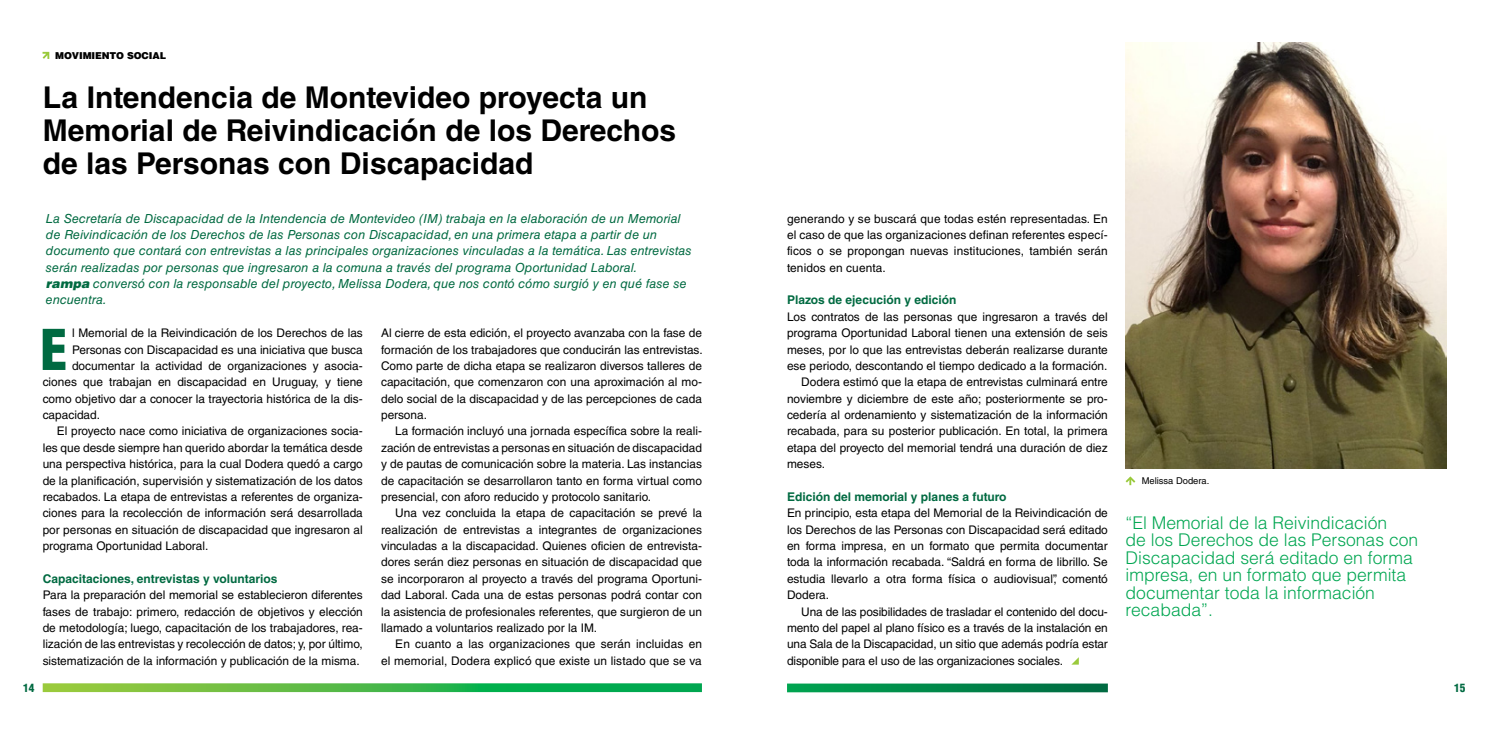
<style>
.page{position:relative;width:1489px;height:745px;background:#fff}
.page>*{position:absolute;margin:0;border:0;box-sizing:border-box;transform-origin:0 0}
.t1{font:900 condensed 54.75px "Helvetica LT Std";color:#006a41}
.t2{font:700 30px/32.8px "Helvetica LT Std";color:#000}
.t3{font:300 17.5px/17.5px "Helvetica LT Std";color:#00a651}
.t4{font:italic 12.5px/16.4px "Helvetica LT Std";letter-spacing:.01em;color:#006a41}
.t5{font:700 12px "Helvetica LT Std";color:#006a41}
.t6{font:11.88px/16.4px "Helvetica LT Std";color:#000;text-align:justify}
.t7{font:900 condensed 11.25px "Helvetica LT Std";color:#006a41}
.t8{font:900 9.5px "Helvetica LT Std";letter-spacing:-.015em;color:#000}
.t9{font:9.38px "Helvetica LT Std";color:#000}
.s1{font-weight:900}
</style>
<div class="page">
<svg style="left:42px;top:51px;width:8px;height:8px"></svg>
<svg style="left:43px;top:683px;width:659px;height:8px;background:#4aba4f"></svg>
<svg style="left:787px;top:683px;width:320px;height:8px;background:#118e55"></svg>
<svg style="left:1072px;top:658px;width:6px;height:6px"></svg>
<img style="left:1125px;top:43px;width:321px;height:425px">
<svg style="left:1125px;top:476px;width:11px;height:9px"></svg>
<p class="t8" style="left:55px;top:49px;width:112px">MOVIMIENTO SOCIAL</p>
<h2 class="t2" style="left:43px;top:81px;width:635px">La Intendencia de Montevideo proyecta un<br>Memorial de Reivindicación de los Derechos de las Personas con Discapacidad</h2>
<p class="t4" style="left:46px;top:210px;width:647px">La Secretaría de Discapacidad de la Intendencia de Montevideo (IM) trabaja en la elaboración de un Memorial de Reivindicación de los Derechos de las Personas con Discapacidad, en una primera etapa a partir de un documento que contará con entrevistas a las principales organizaciones vinculadas a la temática. Las entrevistas serán realizadas por personas que ingresaron a la comuna a través del programa Oportunidad Laboral.<br><span class="s1">rampa</span> conversó con la responsable del proyecto, Melissa Dodera, que nos contó cómo surgió y en qué fase se encuentra.</p>
<h1 class="t1" style="left:40px;top:315px;width:29px">E</h1>
<p class="t6" style="left:72px;top:324px;width:292px">l Memorial de la Reivindicación de los Derechos de las</p>
<p class="t6" style="left:381px;top:324px;width:323px">Al cierre de esta edición, el proyecto avanzaba con la fase de formación de los trabajadores que conducirán las entrevistas.<br>Como parte de dicha etapa se realizaron diversos talleres de capacitación, que comenzaron con una aproximación al mo&shy;delo social de la discapacidad y de las percepciones de cada persona.</p>
<p class="t6" style="left:381px;top:423px;width:322px;text-indent:14px">La formación incluyó una jornada específica sobre la reali&shy;zación de entrevistas a personas en situación de discapacidad y de pautas de comunicación sobre la materia. Las instancias de capacitación se desarrollaron tanto en forma virtual como presencial, con aforo reducido y protocolo sanitario.</p>
<p class="t6" style="left:381px;top:504px;width:322px;text-indent:14px">Una vez concluida la etapa de capacitación se prevé la realización de entrevistas a integrantes de organizaciones vinculadas a la discapacidad. Quienes oficien de entrevista&shy;dores serán diez personas en situación de discapacidad que se incorporaron al proyecto a través del programa Oportuni&shy;dad Laboral. Cada una de estas personas podrá contar con la asistencia de profesionales referentes, que surgieron de un llamado a voluntarios realizado por la IM.</p>
<p class="t6" style="left:381px;top:635px;width:322px;text-align:right">En cuanto a las organizaciones que serán incluidas en<br>el memorial, Dodera explicó que existe un listado que se va</p>
<p class="t6" style="left:72px;top:341px;width:292px">Personas con Discapacidad es una iniciativa que busca</p>
<p class="t6" style="left:72px;top:357px;width:292px">documentar la actividad de organizaciones y asocia-</p>
<p class="t6" style="left:43px;top:373px;width:322px">ciones que trabajan en discapacidad en Uruguay, y tiene</p>
<p class="t6" style="left:43px;top:390px;width:321px">como objetivo dar a conocer la trayectoria histórica de la dis-</p>
<p class="t6" style="left:43px;top:406px;width:59px">capacidad.</p>
<p class="t6" style="left:57px;top:423px;width:307px">El proyecto nace como iniciativa de organizaciones socia-</p>
<p class="t6" style="left:43px;top:439px;width:321px">les que desde siempre han querido abordar la temática desde</p>
<p class="t6" style="left:43px;top:455px;width:322px">una perspectiva histórica, para la cual Dodera quedó a cargo</p>
<p class="t6" style="left:43px;top:472px;width:321px">de la planificación, supervisión y sistematización de los datos</p>
<p class="t6" style="left:43px;top:488px;width:322px">recabados. La etapa de entrevistas a referentes de organiza-</p>
<p class="t6" style="left:43px;top:504px;width:322px">ciones para la recolección de información será desarrollada</p>
<p class="t6" style="left:43px;top:521px;width:321px">por personas en situación de discapacidad que ingresaron al</p>
<p class="t6" style="left:43px;top:537px;width:167px">programa Oportunidad Laboral.</p>
<p class="t5" style="left:43px;top:571px;width:236px">Capacitaciones, entrevistas y voluntarios</p>
<p class="t6" style="left:43px;top:586px;width:322px">Para la preparación del memorial se establecieron diferentes fases de trabajo: primero, redacción de objetivos y elección de metodología; luego, capacitación de los trabajadores, rea&shy;lización de las entrevistas y recolección de datos; y, por último, sistematización de la información y publicación de la misma.</p>
<p class="t6" style="left:787px;top:210px;width:322px">generando y se buscará que todas estén representadas. En el caso de que las organizaciones definan referentes especí&shy;ficos o se propongan nuevas instituciones, también serán tenidos en cuenta.</p>
<p class="t5" style="left:787px;top:293px;width:171px">Plazos de ejecución y edición</p>
<p class="t6" style="left:787px;top:308px;width:322px">Los contratos de las personas que ingresaron a través del</p>
<p class="t6" style="left:787px;top:324px;width:322px">programa Oportunidad Laboral tienen una extensión de seis</p>
<p class="t6" style="left:787px;top:341px;width:322px">meses, por lo que las entrevistas deberán realizarse durante</p>
<p class="t6" style="left:787px;top:357px;width:322px">ese periodo, descontando el tiempo dedicado a la formación.</p>
<p class="t6" style="left:801px;top:373px;width:308px">Dodera estimó que la etapa de entrevistas culminará entre</p>
<p class="t6" style="left:787px;top:390px;width:322px">noviembre y diciembre de este año; posteriormente se pro-</p>
<p class="t6" style="left:787px;top:406px;width:322px">cedería al ordenamiento y sistematización de la información</p>
<p class="t6" style="left:787px;top:423px;width:322px">recabada, para su posterior publicación. En total, la primera</p>
<p class="t6" style="left:787px;top:439px;width:322px">etapa del proyecto del memorial tendrá una duración de diez</p>
<p class="t6" style="left:787px;top:455px;width:40px">meses.</p>
<p class="t5" style="left:787px;top:489px;width:221px">Edición del memorial y planes a futuro</p>
<p class="t6" style="left:787px;top:504px;width:322px">En principio, esta etapa del Memorial de la Reivindicación de los Derechos de las Personas con Discapacidad será editado en forma impresa, en un formato que permita documentar toda la información recabada. “Saldrá en forma de librillo. Se estudia llevarlo a otra forma física o audiovisual”, comentó Dodera.</p>
<p class="t6" style="left:787px;top:602px;width:322px;text-indent:14px">Una de las posibilidades de trasladar el contenido del docu&shy;mento del papel al plano físico es a través de la instalación en una Sala de la Discapacidad, un sitio que además podría estar disponible para el uso de las organizaciones sociales.</p>
<p class="t9" style="left:1141px;top:475px;width:69px">Melissa Dodera.</p>
<h3 class="t3" style="left:1125px;top:513px;width:294px">“El Memorial de la Reivindicación<br>de los Derechos de las Personas con<br>Discapacidad será editado en forma impresa, en un formato que permita documentar toda la información recabada”.</h3>
<p class="t7" style="left:23px;top:679px;width:13px">14</p>
<p class="t7" style="left:1453px;top:680px;width:13px">15</p>
</div>
